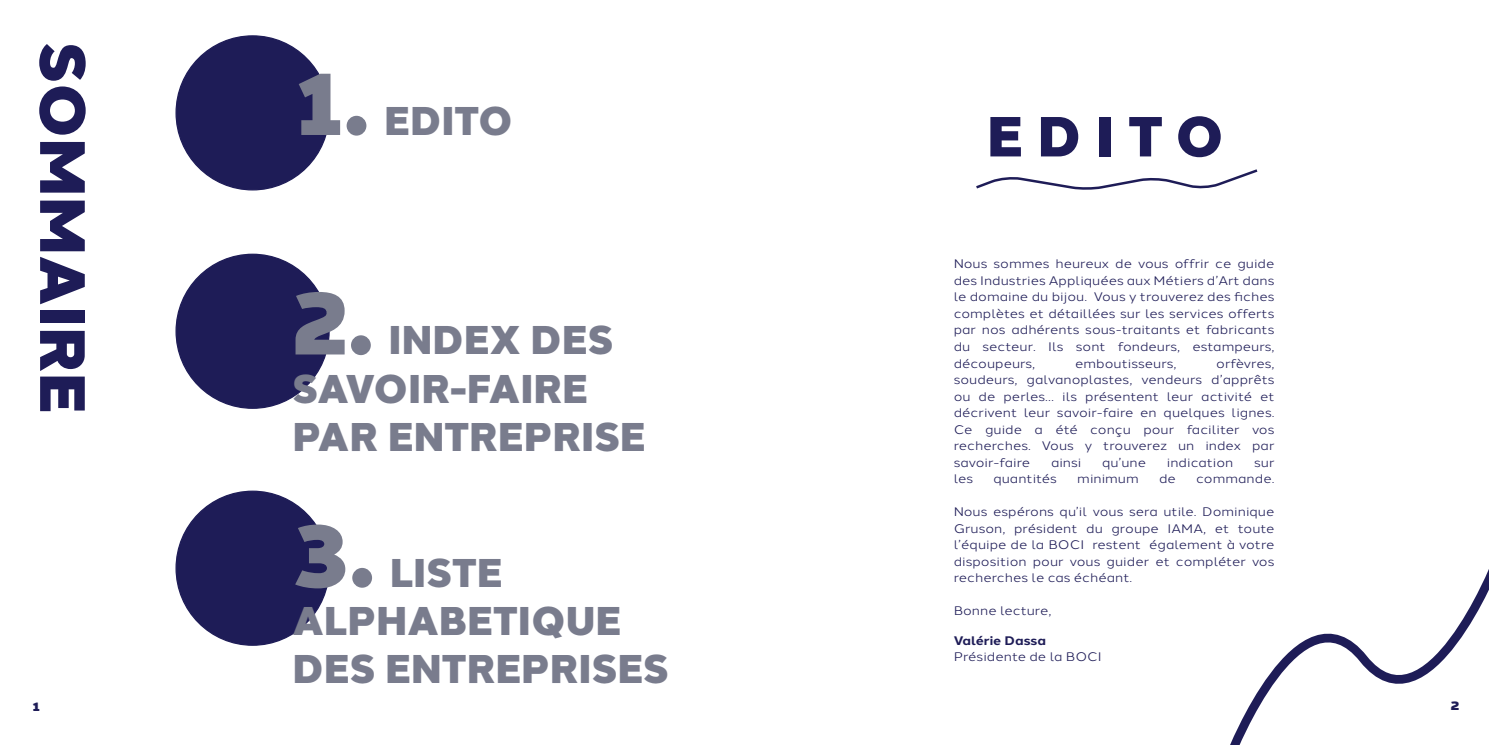
<style>
.page{position:relative;width:1489px;height:745px;background:#fff}
.page>*{position:absolute;margin:0;border:0;box-sizing:border-box;transform-origin:0 0}
.t1{font:900 90px "Halcom";color:#797c8d}
.t2{font:900 63.75px "Halcom";color:#1e1c57}
.t3{font:900 56.25px "Halcom";letter-spacing:.25em;color:#1e1c57}
.t4{font:900 40px "Halcom";color:#797c8d}
.t5{font:12.38px/16.5px "Halcom";color:#1e1c57;text-align:justify;scale:1.11 1}
.t6{font:700 12.38px "Halcom";color:#1e1c57;scale:1.11 1}
.t7{font:900 12.38px "Halcom";color:#1e1c57;scale:1.11 1}
</style>
<div class="page">
<div style="left:176px;top:36px;width:153px;height:154px;background:#1e1c57;border-radius:50%"></div>
<div style="left:176px;top:254px;width:153px;height:154px;background:#1e1c57;border-radius:50%"></div>
<div style="left:176px;top:491px;width:153px;height:153px;background:#1e1c57;border-radius:50%"></div>
<svg style="left:976px;top:169px;width:282px;height:21px"></svg>
<svg style="left:1230px;top:571px;width:258px;height:173px"></svg>
<p class="t2" style="left:114px;top:42px;width:373px;rotate:90deg">SOMMAIRE</p>
<p class="t1" style="left:297px;top:30px;width:74px">1.</p>
<p class="t4" style="left:384px;top:88px;width:130px">EDITO</p>
<p class="t1" style="left:292px;top:250px;width:83px">2.</p>
<p class="t4" style="left:388px;top:308px;width:226px">INDEX DES</p>
<p class="t4" style="left:292px;top:356px;width:297px">SAVOIR-FAIRE</p>
<p class="t4" style="left:292px;top:404px;width:355px">PAR ENTREPRISE</p>
<p class="t1" style="left:292px;top:482px;width:84px">3.</p>
<p class="t4" style="left:390px;top:540px;width:114px">LISTE</p>
<p class="t4" style="left:292px;top:588px;width:330px">ALPHABETIQUE</p>
<p class="t4" style="left:292px;top:636px;width:378px">DES ENTREPRISES</p>
<p class="t3" style="left:986px;top:91px;width:238px">EDITO</p>
<p class="t5" style="left:953px;top:254px;width:290px">Nous sommes heureux de vous offrir ce guide des Industries Appliquées aux Métiers d’Art dans le domaine du bijou. Vous y trouverez des fiches complètes et détaillées sur les services offerts par nos adhérents sous-traitants et fabricants du secteur. Ils sont fondeurs, estampeurs, découpeurs,</p>
<p class="t5" style="left:953px;top:353px;width:290px;text-indent:262px">orfèvres, soudeurs, galvanoplastes, vendeurs d’apprêts ou de perles… ils présentent leur activité et décrivent leur savoir-faire en quelques lignes.</p>
<p class="t5" style="left:953px;top:419px;width:290px">Ce guide a été conçu pour faciliter vos recherches. Vous y trouverez un index par savoir-faire</p>
<p class="t5" style="left:1075px;top:353px;width:93px">emboutisseurs,</p>
<p class="t5" style="left:1050px;top:452px;width:29px">ainsi</p>
<p class="t5" style="left:1102px;top:452px;width:41px">qu’une</p>
<p class="t5" style="left:1166px;top:452px;width:61px">indication</p>
<p class="t5" style="left:1253px;top:452px;width:20px">sur</p>
<p class="t5" style="left:953px;top:469px;width:19px">les</p>
<p class="t5" style="left:993px;top:469px;width:59px">quantités</p>
<p class="t5" style="left:1077px;top:469px;width:57px">minimum</p>
<p class="t5" style="left:1158px;top:469px;width:17px">de</p>
<p class="t5" style="left:1196px;top:469px;width:72px">commande.</p>
<p class="t5" style="left:953px;top:502px;width:290px">Nous espérons qu’il vous sera utile. Dominique Gruson, président du groupe IAMA, et toute l’équipe de la BOCI restent également à votre disposition pour vous guider et compléter vos recherches le cas échéant.</p>
<p class="t5" style="left:953px;top:601px;width:90px">Bonne lecture,</p>
<p class="t6" style="left:953px;top:630px;width:85px">Valérie Dassa</p>
<p class="t5" style="left:953px;top:647px;width:135px">Présidente de la BOCI</p>
<p class="t7" style="left:33px;top:696px;width:8px">1</p>
<p class="t7" style="left:1450px;top:694px;width:9px">2</p>
</div>
